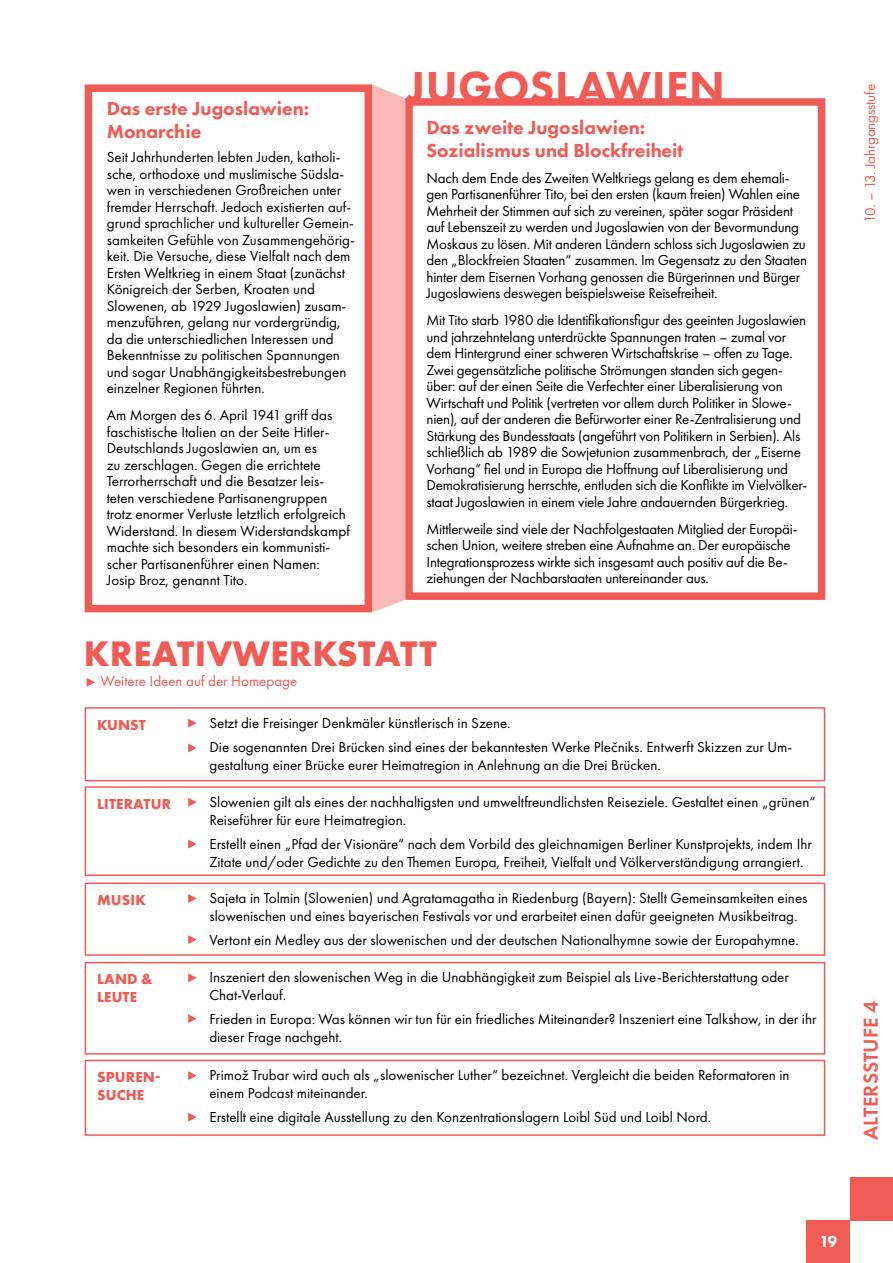
<style>
.page{position:relative;width:893px;height:1263px;background:#fff}
.page>*{position:absolute;margin:0;border:0;box-sizing:border-box;transform-origin:0 0}
.t1{font:800 45px "Futura PT";letter-spacing:.01em;color:#f15b55}
.t2{font:700 36.75px "Futura PT";letter-spacing:.01em;color:#f15b55}
.t3{font:600 21px "Futura PT";letter-spacing:.01em;color:#f15b55}
.t4{font:800 19.5px/23.4px "Futura PT";color:#f15b55}
.t5{font:800 16.5px "Futura PT";color:#fff}
.t6{font:15px/16.5px "Futura PT";color:#000}
.t7{font:15px "Futura PT";color:#f15b55}
.t8{font:700 15px/18px "Futura PT";letter-spacing:.01em;color:#f15b55}
</style>
<div class="page">
<div style="left:850px;top:1177px;width:43px;height:43px;background:#f15b55"></div>
<div style="left:807px;top:1220px;width:43px;height:43px;background:#f15b55"></div>
<div style="left:85px;top:84px;width:287px;height:528px;border:8px solid #f15b55"></div>
<div style="left:405px;top:98px;width:420px;height:502px;border:8px solid #f15b55"></div>
<div style="left:85px;top:707px;width:740px;height:74px;border:2px solid #f15b55"></div>
<div style="left:85px;top:786px;width:740px;height:90px;border:2px solid #f15b55"></div>
<div style="left:85px;top:882px;width:740px;height:74px;border:2px solid #f15b55"></div>
<div style="left:85px;top:962px;width:740px;height:92px;border:2px solid #f15b55"></div>
<div style="left:85px;top:1060px;width:740px;height:76px;border:2px solid #f15b55"></div>
<svg style="left:188px;top:719px;width:9px;height:9px"></svg>
<svg style="left:87px;top:678px;width:8px;height:9px"></svg>
<svg style="left:188px;top:798px;width:9px;height:9px"></svg>
<svg style="left:188px;top:894px;width:9px;height:9px"></svg>
<svg style="left:188px;top:973px;width:9px;height:9px"></svg>
<svg style="left:188px;top:1071px;width:9px;height:9px"></svg>
<svg style="left:188px;top:743px;width:9px;height:9px"></svg>
<svg style="left:188px;top:840px;width:9px;height:8px"></svg>
<svg style="left:188px;top:935px;width:9px;height:9px"></svg>
<svg style="left:188px;top:1014px;width:9px;height:9px"></svg>
<svg style="left:188px;top:1113px;width:9px;height:8px"></svg>
<div style="left:372px;top:84px;width:33px;height:528px;background:#f9bab7"></div>
<h3 class="t4" style="left:107px;top:96px;width:204px">Das erste Jugoslawien:</h3>
<h3 class="t4" style="left:107px;top:120px;width:96px">Monarchie</h3>
<p class="t6" style="left:107px;top:149px;width:250px">Seit Jahrhunderten lebten Juden, katholi&shy;sche, orthodoxe und muslimische Südsla&shy;wen in verschiedenen Großreichen unter fremder Herrschaft. Jedoch existierten auf&shy;grund sprachlicher und kultureller Gemein&shy;samkeiten Gefühle von Zusammengehörig&shy;keit. Die Versuche, diese Vielfalt nach dem Ersten Weltkrieg in einem Staat (zunächst Königreich der Serben, Kroaten und Slowenen, ab 1929 Jugoslawien) zusam&shy;menzuführen, gelang nur vordergründig, da die unterschiedlichen Interessen und Bekenntnisse zu politischen Spannungen und sogar Unabhängigkeitsbestrebungen einzelner Regionen führten.</p>
<p class="t6" style="left:107px;top:407px;width:245px">Am Morgen des 6. April 1941 griff das faschistische Italien an der Seite Hitler-Deutschlands Jugoslawien an, um es<br>zu zerschlagen. Gegen die errichtete Terrorherrschaft und die Besatzer leis&shy;teten verschiedene Partisanengruppen trotz enormer Verluste letztlich erfolgreich Widerstand. In diesem Widerstandskampf machte sich besonders ein kommunisti&shy;scher Partisanenführer einen Namen:<br>Josip Broz, genannt Tito.</p>
<h1 class="t1" style="left:407px;top:58px;width:320px">JUGOSLAWIEN</h1>
<h3 class="t4" style="left:427px;top:115px;width:258px">Das zweite Jugoslawien:<br>Sozialismus und Blockfreiheit</h3>
<p class="t6" style="left:427px;top:170px;width:382px">Nach dem Ende des Zweiten Weltkriegs gelang es dem ehemali&shy;gen Partisanenführer Tito, bei den ersten (kaum freien) Wahlen eine Mehrheit der Stimmen auf sich zu vereinen, später sogar Präsident auf Lebenszeit zu werden und Jugoslawien von der Bevormundung Moskaus zu lösen. Mit anderen Ländern schloss sich Jugoslawien zu den „Blockfreien Staaten“ zusammen. Im Gegensatz zu den Staaten hinter dem Eisernen Vorhang genossen die Bürgerinnen und Bürger Jugoslawiens deswegen beispielsweise Reisefreiheit.</p>
<p class="t6" style="left:427px;top:312px;width:382px">Mit Tito starb 1980 die Identifikationsfigur des geeinten Jugoslawien und jahrzehntelang unterdrückte Spannungen traten – zumal vor dem Hintergrund einer schweren Wirtschaftskrise – offen zu Tage.<br>Zwei gegensätzliche politische Strömungen standen sich gegen&shy;über: auf der einen Seite die Verfechter einer Liberalisierung von Wirtschaft und Politik (vertreten vor allem durch Politiker in Slowe&shy;nien), auf der anderen die Befürworter einer Re-Zentralisierung und Stärkung des Bundesstaats (angeführt von Politikern in Serbien). Als schließlich ab 1989 die Sowjetunion zusammenbrach, der „Eiserne Vorhang“ fiel und in Europa die Hoffnung auf Liberalisierung und Demokratisierung herrschte, entluden sich die Konflikte im Vielvölker&shy;staat Jugoslawien in einem viele Jahre andauernden Bürgerkrieg.</p>
<p class="t6" style="left:427px;top:521px;width:373px">Mittlerweile sind viele der Nachfolgestaaten Mitglied der Europäi&shy;schen Union, weitere streben eine Aufnahme an. Der europäische Integrationsprozess wirkte sich insgesamt auch positiv auf die Be&shy;ziehungen der Nachbarstaaten untereinander aus.</p>
<h2 class="t2" style="left:84px;top:630px;width:354px">KREATIVWERKSTATT</h2>
<p class="t7" style="left:100px;top:672px;width:199px">Weitere Ideen auf der Homepage</p>
<p class="t8" style="left:97px;top:715px;width:51px">KUNST</p>
<p class="t8" style="left:97px;top:794px;width:76px">LITERATUR</p>
<p class="t8" style="left:97px;top:891px;width:50px">MUSIK</p>
<p class="t8" style="left:97px;top:970px;width:57px">LAND &amp;<br>LEUTE</p>
<p class="t8" style="left:97px;top:1068px;width:65px">SPUREN-<br>SUCHE</p>
<p class="t6" style="left:209px;top:710px;width:584px;line-height:24px">Setzt die Freisinger Denkmäler künstlerisch in Szene.<br>Die sogenannten Drei Brücken sind eines der bekanntesten Werke Plečniks. Entwerft Skizzen zur Um-</p>
<p class="t6" style="left:209px;top:756px;width:453px">gestaltung einer Brücke eurer Heimatregion in Anlehnung an die Drei Brücken.</p>
<p class="t6" style="left:209px;top:793px;width:608px;line-height:18px">Slowenien gilt als eines der nachhaltigsten und umweltfreundlichsten Reiseziele. Gestaltet einen „grünen“<br>Reiseführer für eure Heimatregion.</p>
<p class="t6" style="left:209px;top:835px;width:604px;line-height:18px">Erstellt einen „Pfad der Visionäre“ nach dem Vorbild des gleichnamigen Berliner Kunstprojekts, indem Ihr<br>Zitate und/oder Gedichte zu den Themen Europa, Freiheit, Vielfalt und Völkerverständigung arrangiert.</p>
<p class="t6" style="left:209px;top:889px;width:599px;line-height:18px">Sajeta in Tolmin (Slowenien) und Agratamagatha in Riedenburg (Bayern): Stellt Gemeinsamkeiten eines slowenischen und eines bayerischen Festivals vor und erarbeitet einen dafür geeigneten Musikbeitrag.</p>
<p class="t6" style="left:209px;top:932px;width:591px">Vertont ein Medley aus der slowenischen und der deutschen Nationalhymne sowie der Europahymne.</p>
<p class="t6" style="left:209px;top:968px;width:581px;line-height:18px">Inszeniert den slowenischen Weg in die Unabhängigkeit zum Beispiel als Live-Berichterstattung oder<br>Chat-Verlauf.</p>
<p class="t6" style="left:209px;top:1010px;width:609px;line-height:18px">Frieden in Europa: Was können wir tun für ein friedliches Miteinander? Inszeniert eine Talkshow, in der ihr dieser Frage nachgeht.</p>
<p class="t6" style="left:209px;top:1066px;width:582px;line-height:18px">Primož Trubar wird auch als „slowenischer Luther“ bezeichnet. Vergleicht die beiden Reformatoren in einem Podcast miteinander.</p>
<p class="t6" style="left:209px;top:1109px;width:503px">Erstellt eine digitale Ausstellung zu den Konzentrationslagern Loibl Süd und Loibl Nord.</p>
<p class="t7" style="left:861px;top:223px;width:141px;rotate:-90deg">10. – 13. Jahrgangsstufe</p>
<h3 class="t3" style="left:858px;top:1140px;width:141px;rotate:-90deg">ALTERSSTUFE 4</h3>
<p class="t5" style="left:819px;top:1231px;width:19px">19</p>
</div>
